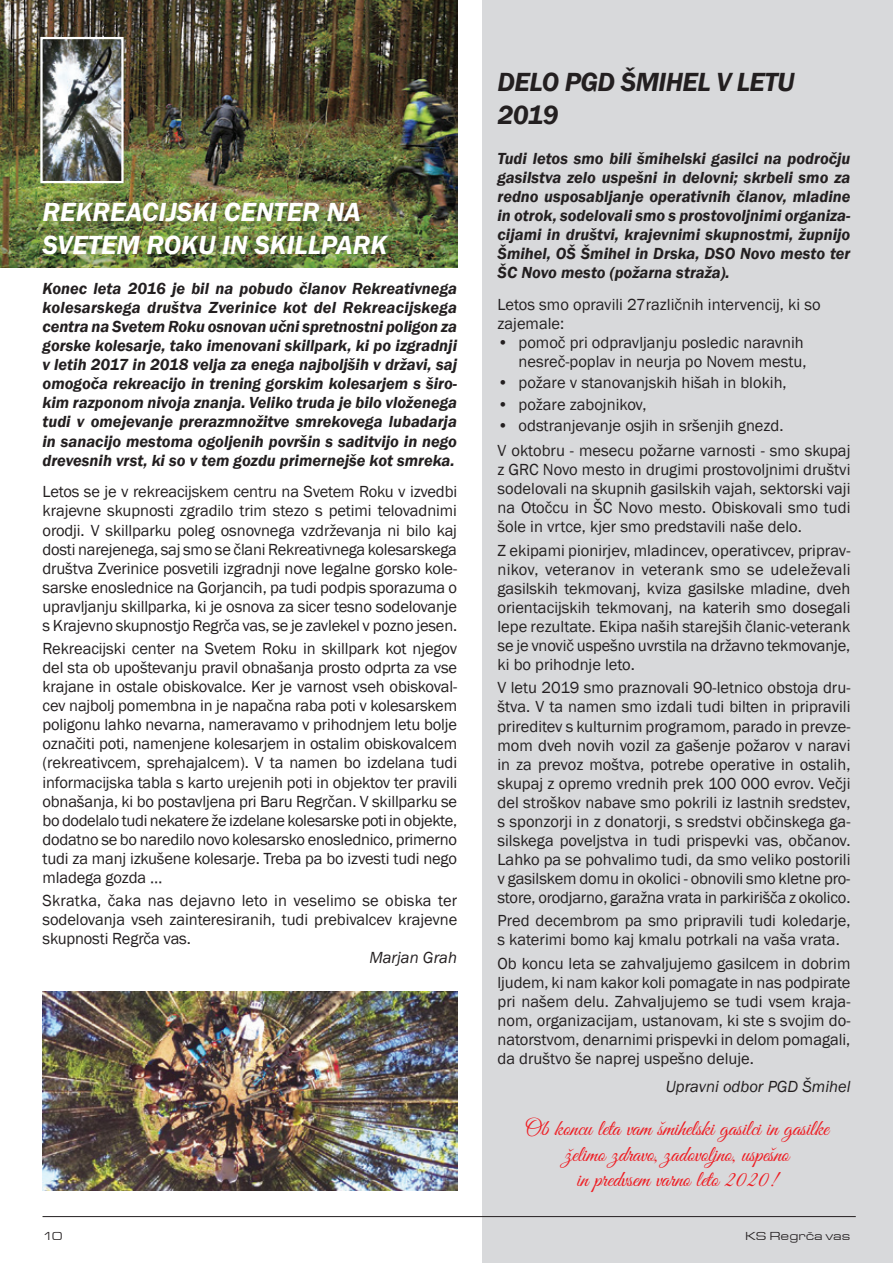
<style>
.page{position:relative;width:893px;height:1263px;background:#fff}
.page>*{position:absolute;margin:0;border:0;box-sizing:border-box;transform-origin:0 0}
.t1{font:italic 600 27px/32.4px "Franklin Gothic";color:#fff}
.t2{font:italic 600 27px/32.4px "Franklin Gothic";letter-spacing:-.02em;color:#231f20}
.t3{font:22.5px/25.5px "Great Vibes";color:#ee1d23;text-align:center}
.t4{font:16.5px/19px "Franklin Gothic";color:#231f20;text-align:justify}
.t5{font:italic 600 16.5px/19px "Franklin Gothic";color:#231f20;text-align:justify}
.t6{font:italic 16.5px "Franklin Gothic";color:#231f20}
.t7{font:12px "Eurostar Regular Extended";color:#231f20}
</style>
<div class="page">
<div style="left:482px;top:0;width:411px;height:1263px;background:#d8d9db"></div>
<hr style="left:43px;top:1216px;width:813px;height:1px;background:#231f20">
<img style="left:0;top:0;width:457px;height:267px">
<img style="left:43px;top:40px;width:78px;height:140px">
<div style="left:40px;top:37px;width:84px;height:146px;border:2px solid #fff"></div>
<img style="left:43px;top:991px;width:414px;height:200px">
<h1 class="t1" style="left:43px;top:196px;width:320px">Rekreacijski center na<br>Svetem Rok</h1>
<h1 class="t1" style="left:198px;top:228px;width:188px">u in skillpark</h1>
<p class="t5" style="left:43px;top:279px;width:418px">Konec leta 2016 je bil na pobudo članov Rekreativnega kolesarskega društva Zverinice kot del Rekreacijskega centra na Svetem Roku osnovan učni spretnostni poligon za gorske kolesarje, tako imenovani skillpark, ki po izgradnji v letih 2017 in 2018 velja za enega najboljših v državi, saj omogoča rekreacijo in trening gorskim kolesarjem s širo&shy;kim razponom nivoja znanja. Veliko truda je bilo vloženega tudi v omejevanje prerazmnožitve smrekovega lubadarja in sanacijo mestoma ogoljenih površin s saditvijo in nego drevesnih vrst, ki so v tem gozdu primernejše kot smreka.</p>
<p class="t4" style="left:43px;top:483px;width:416px">Letos se je v rekreacijskem centru na Svetem Roku v izvedbi krajevne skupnosti zgradilo trim stezo s petimi telovadnimi orodji. V skillparku poleg osnovnega vzdrževanja ni bilo kaj dosti narejenega, saj smo se člani Rekreativnega kolesarskega društva Zverinice posvetili izgradnji nove legalne gorsko kole&shy;sarske enoslednice na Gorjancih, pa tudi podpis sporazuma o upravljanju skillparka, ki je osnova za sicer tesno sodelovanje s Krajevno skupnostjo Regrča vas, se je zavlekel v pozno jesen.</p>
<p class="t4" style="left:43px;top:639px;width:416px">Rekreacijski center na Svetem Roku in skillpark kot njegov del sta ob upoštevanju pravil obnašanja prosto odprta za vse krajane in ostale obiskovalce. Ker je varnost vseh obiskoval&shy;cev najbolj pomembna in je napačna raba poti v kolesarskem poligonu lahko nevarna, nameravamo v prihodnjem letu bolje označiti poti, namenjene kolesarjem in ostalim obiskovalcem (rekreativcem, sprehajalcem). V ta namen bo izdelana tudi informacijska tabla s karto urejenih poti in objektov ter pravili obnašanja, ki bo postavljena pri Baru Regrčan. V skillparku se bo dodelalo tudi nekatere že izdelane kolesarske poti in objekte, dodatno se bo naredilo novo kolesarsko enoslednico, primerno tudi za manj izkušene kolesarje. Treba pa bo izvesti tudi nego mladega gozda …</p>
<p class="t4" style="left:43px;top:891px;width:416px">Skratka, čaka nas dejavno leto in veselimo se obiska ter sodelovanja vseh zainteresiranih, tudi prebivalcev krajevne skupnosti Regrča vas.</p>
<p class="t6" style="left:369px;top:947px;width:89px">Marjan Grah</p>
<h1 class="t2" style="left:497px;top:66px;width:298px">Delo PGD Šmihel v letu<br>2019</h1>
<p class="t5" style="left:497px;top:149px;width:355px">Tudi letos smo bili šmihelski gasilci na področju gasilstva zelo uspešni in delovni; skrbeli smo za redno usposabljanje operativnih članov, mladine in otrok, sodelovali smo s prostovoljnimi organiza&shy;cijami in društvi, krajevnimi skupnostmi, župnijo Šmihel, OŠ Šmihel in Drska, DSO Novo mesto ter ŠC Novo mesto (požarna straža).</p>
<p class="t4" style="left:497px;top:295px;width:325px">Letos smo opravili 27različnih intervencij, ki so zajemale:</p>
<p class="t4" style="left:497px;top:334px;width:311px;text-align:right">• pomoč pri odpravljanju posledic naravnih nesreč-poplav in neurja po Novem mestu,</p>
<p class="t4" style="left:497px;top:374px;width:291px">• požare v stanovanjskih hišah in blokih,</p>
<p class="t4" style="left:497px;top:395px;width:150px">• požare zabojnikov,</p>
<p class="t4" style="left:497px;top:413px;width:354px;line-height:25.5px">• odstranjevanje osjih in sršenjih gnezd.<br>V oktobru - mesecu požarne varnosti - smo skupaj</p>
<p class="t4" style="left:497px;top:461px;width:354px">z GRC Novo mesto in drugimi prostovoljnimi društvi sodelovali na skupnih gasilskih vajah, sektorski vaji na Otočcu in ŠC Novo mesto. Obiskovali smo tudi šole in vrtce, kjer smo predstavili naše delo.</p>
<p class="t4" style="left:497px;top:541px;width:354px">Z ekipami pionirjev, mladincev, operativcev, priprav&shy;nikov, veteranov in veterank smo se udeleževali gasilskih tekmovanj, kviza gasilske mladine, dveh orientacijskih tekmovanj, na katerih smo dosegali lepe rezultate. Ekipa naših starejših članic-veterank se je vnovič uspešno uvrstila na državno tekmovanje, ki bo prihodnje leto.</p>
<p class="t4" style="left:497px;top:679px;width:354px">V letu 2019 smo praznovali 90-letnico obstoja dru&shy;štva. V ta namen smo izdali tudi bilten in pripravili prireditev s kulturnim programom, parado in prevze&shy;mom dveh novih vozil za gašenje požarov v naravi in za prevoz moštva, potrebe operative in ostalih, skupaj z opremo vrednih prek 100 000 evrov. Večji del stroškov nabave smo pokrili iz lastnih sredstev, s sponzorji in z donatorji, s sredstvi občinskega ga&shy;silskega poveljstva in tudi prispevki vas, občanov.<br>Lahko pa se pohvalimo tudi, da smo veliko postorili v gasilskem domu in okolici - obnovili smo kletne pro&shy;store, orodjarno, garažna vrata in parkirišča z okolico.</p>
<p class="t4" style="left:497px;top:912px;width:354px">Pred decembrom pa smo pripravili tudi koledarje, s katerimi bomo kaj kmalu potrkali na vaša vrata.</p>
<p class="t4" style="left:497px;top:954px;width:354px">Ob koncu leta se zahvaljujemo gasilcem in dobrim ljudem, ki nam kakor koli pomagate in nas podpirate pri našem delu. Zahvaljujemo se tudi vsem kraja&shy;nom, organizacijam, ustanovam, ki ste s svojim do&shy;natorstvom, denarnimi prispevki in delom pomagali, da društvo še naprej uspešno deluje.</p>
<p class="t6" style="left:666px;top:1076px;width:186px">Upravni odbor PGD Šmihel</p>
<h2 class="t3" style="left:525px;top:1117px;width:305px">Ob koncu leta vam šmihelski gasilci in gasilke želimo zdravo, zadovoljno, uspešno<br>in predvsem varno leto 2020!</h2>
<p class="t7" style="left:43px;top:1228px;width:22px">10</p>
<p class="t7" style="left:745px;top:1228px;width:107px">KS Regrča vas</p>
</div>
